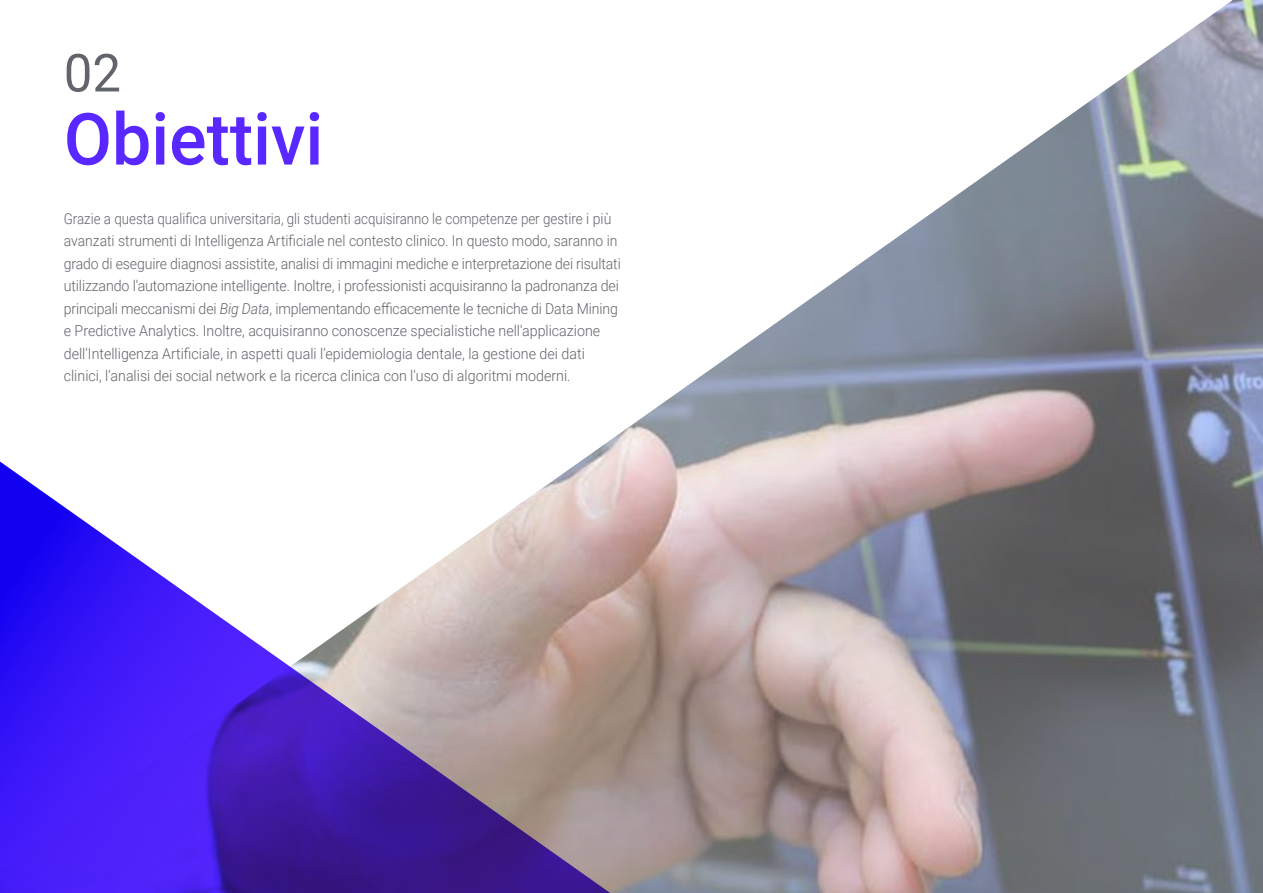
<style>
.page{position:relative;width:1263px;height:893px;background:#fff}
.page>*{position:absolute;margin:0;border:0;box-sizing:border-box;transform-origin:0 0}
.t1{font:500 72px "Roboto";color:#5927ff}
.t2{font:52.5px "Roboto";color:#61646a}
.t3{font:300 15px/22.5px "Roboto";color:#61646a;scale:.89 1}
.s1{font-style:italic}
</style>
<div class="page">
<img style="left:602px;top:0;width:661px;height:893px">
<svg style="left:0;top:446px;width:640px;height:447px"></svg>
<h2 class="t2" style="left:64px;top:36px;width:59px">02</h2>
<h1 class="t1" style="left:64px;top:89px;width:261px">Obiettivi</h1>
<p class="t3" style="left:64px;top:207px;width:627px">Grazie a questa qualifica universitaria, gli studenti acquisiranno le competenze per gestire i più avanzati strumenti di Intelligenza Artificiale nel contesto clinico. In questo modo, saranno in grado di eseguire diagnosi assistite, analisi di immagini mediche e interpretazione dei risultati utilizzando l'automazione intelligente. Inoltre, i professionisti acquisiranno la padronanza dei principali meccanismi dei <span class="s1">Big Data</span>, implementando efficacemente le tecniche di Data Mining e Predictive Analytics. Inoltre, acquisiranno conoscenze specialistiche nell'applicazione dell'Intelligenza Artificiale, in aspetti quali l'epidemiologia dentale, la gestione dei dati clinici, l'analisi dei social network e la ricerca clinica con l'uso di algoritmi moderni.</p>
</div>
